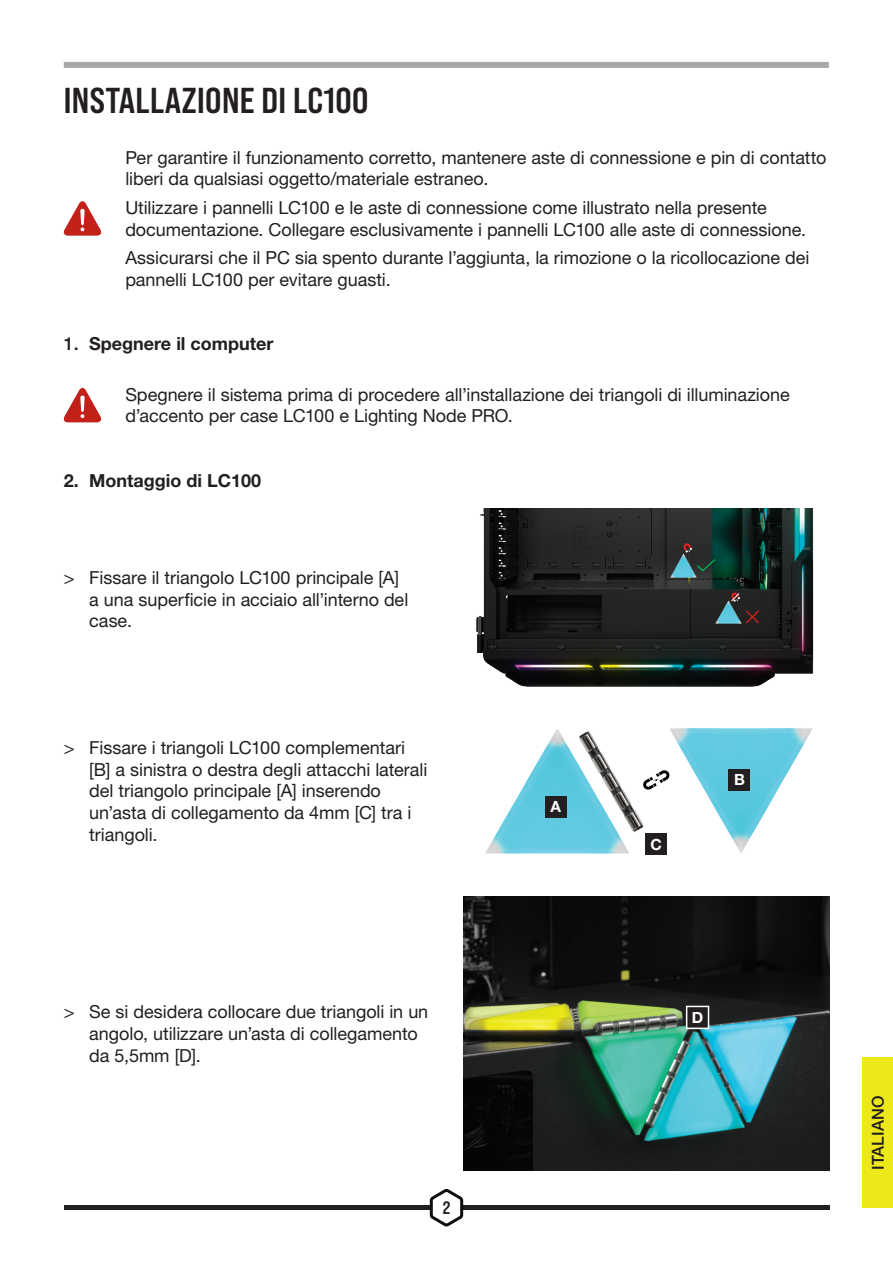
<style>
.page{position:relative;width:893px;height:1263px;background:#fff}
.page>*{position:absolute;margin:0;border:0;box-sizing:border-box;transform-origin:0 0}
.t1{font:36px "Bebas Neue Pro Sm E Bd";letter-spacing:.01em;color:#231f20}
.Bullet_Para_Style{font:18px/21.6px "Helvetica Neue LT Pro";letter-spacing:-.005em;color:#231f20}
.t2{font:700 18px "Helvetica Neue LT Pro";color:#231f20}
.t3{font:18px "Bebas Neue Pro Sm E Bd";color:#231f20}
.t4{font:500 16.5px "Helvetica Neue LT Pro";letter-spacing:.01em;color:#231f20}
.Bodycopy__S_6pt___L{font:700 15.45px "Helvetica Neue LT Pro";color:#fff}
.s1{font-weight:500}
</style>
<div class="page">
<div style="left:863px;top:1057px;width:30px;height:151px;background:#ece81a"></div>
<div style="left:64px;top:1205px;width:766px;height:5px;background:#231f20"></div>
<svg style="left:429px;top:1189px;width:35px;height:38px"></svg>
<img style="left:476px;top:509px;width:338px;height:178px">
<img style="left:715px;top:600px;width:27px;height:23px">
<img style="left:670px;top:553px;width:27px;height:24px">
<svg style="left:744px;top:609px;width:17px;height:16px"></svg>
<svg style="left:683px;top:543px;width:34px;height:30px"></svg>
<svg style="left:731px;top:592px;width:9px;height:10px"></svg>
<img style="left:463px;top:896px;width:366px;height:275px">
<div style="left:687px;top:1006px;width:21px;height:22px;background:#231f20"></div>
<div style="left:686px;top:1006px;width:23px;height:23px;border:2px solid #fff"></div>
<img style="left:670px;top:728px;width:142px;height:125px">
<img style="left:485px;top:728px;width:159px;height:126px">
<div style="left:545px;top:796px;width:22px;height:22px;background:#231f20"></div>
<div style="left:645px;top:833px;width:22px;height:22px;background:#231f20"></div>
<div style="left:728px;top:769px;width:22px;height:22px;background:#231f20"></div>
<svg style="left:642px;top:770px;width:28px;height:20px"></svg>
<div style="left:64px;top:62px;width:765px;height:6px;background:#a8a9ad"></div>
<svg style="left:64px;top:388px;width:37px;height:34px"></svg>
<svg style="left:64px;top:201px;width:37px;height:35px"></svg>
<p class="t1" style="left:64px;top:79px;width:306px">INSTALLAZIONE DI LC100</p>
<p class="Bullet_Para_Style" style="left:125px;top:146px;width:703px">Per garantire il funzionamento corretto, mantenere aste di connessione e pin di contatto liberi da qualsiasi oggetto/materiale estraneo.</p>
<p class="Bullet_Para_Style" style="left:125px;top:196px;width:682px">Utilizzare i pannelli LC100 e le aste di connessione come illustrato nella presente documentazione. Collegare esclusivamente i pannelli LC100 alle aste di connessione.</p>
<p class="Bullet_Para_Style" style="left:125px;top:247px;width:686px">Assicurarsi che il PC sia spento durante l’aggiunta, la rimozione o la ricollocazione dei pannelli LC100 per evitare guasti.</p>
<p class="t2" style="left:64px;top:333px;width:211px"><span class="s1">1.</span> Spegnere il computer</p>
<p class="Bullet_Para_Style" style="left:125px;top:383px;width:666px">Spegnere il sistema prima di procedere all’installazione dei triangoli di illuminazione d’accento per case LC100 e Lighting Node PRO.</p>
<p class="t2" style="left:64px;top:469px;width:199px">2. Montaggio di LC100</p>
<p class="Bullet_Para_Style" style="left:89px;top:567px;width:321px;text-indent:-26px">&gt; Fissare il triangolo LC100 principale [A] a una superficie in acciaio all’interno del case.</p>
<p class="Bullet_Para_Style" style="left:89px;top:736px;width:340px;text-indent:-26px">&gt; Fissare i triangoli LC100 complementari [B] a sinistra o destra degli attacchi laterali del triangolo principale [A] inserendo un’asta di collegamento da 4mm [C] tra i triangoli.</p>
<p class="Bodycopy__S_6pt___L" style="left:550px;top:797px;width:12px">A</p>
<p class="Bodycopy__S_6pt___L" style="left:651px;top:835px;width:13px">C</p>
<p class="Bodycopy__S_6pt___L" style="left:734px;top:770px;width:12px">B</p>
<p class="Bullet_Para_Style" style="left:89px;top:1001px;width:340px;text-indent:-26px">&gt; Se si desidera collocare due triangoli in un angolo, utilizzare un’asta di collegamento da 5,5mm [D].</p>
<p class="t3" style="left:443px;top:1197px;width:9px">2</p>
<p class="Bodycopy__S_6pt___L" style="left:692px;top:1008px;width:13px">D</p>
<p class="t4" style="left:868px;top:1170px;width:76px;rotate:-90deg">ITALIANO</p>
</div>
